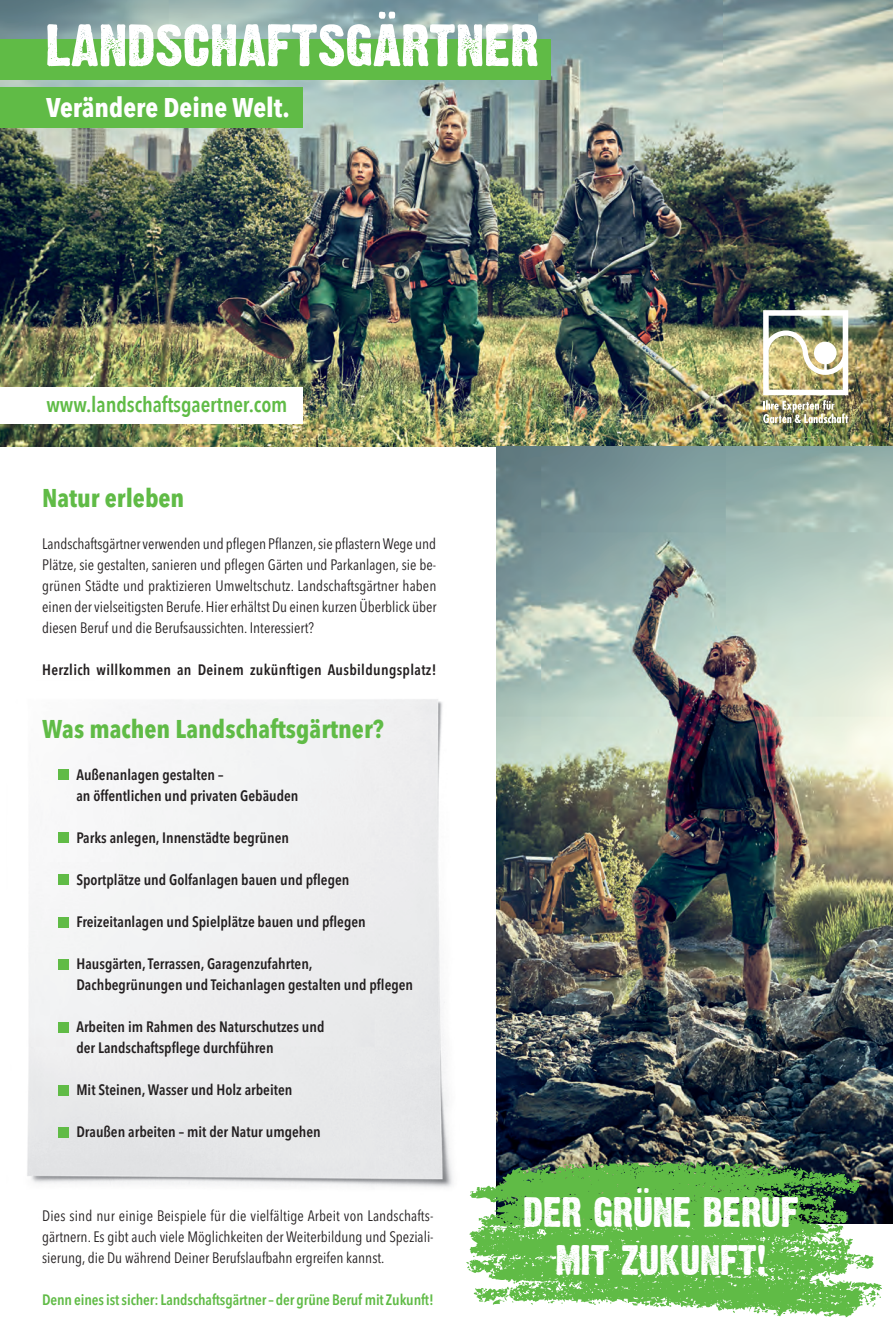
<style>
.page{position:relative;width:893px;height:1339px;background:#fff}
.page>*{position:absolute;margin:0;border:0;box-sizing:border-box;transform-origin:0 0}
.t1{font:52.65px "Dirty Headline";color:#fff}
.t2{font:37.5px/48px "Dirty Headline";color:#fff;text-align:center}
.t3{font:700 27px "Avenir Next Condensed";color:#fff}
.t4{font:700 condensed 25.5px "Avenir Next LT Pro";color:#60bb46}
.t5{font:600 21.3px "Avenir Next Condensed";letter-spacing:-.005em;color:#60bb46}
.t6{font:condensed 15px/21px "Avenir Next LT Pro";color:#231f20;text-align:justify}
.t7{font:600 condensed 15px/21px "Avenir Next LT Pro";color:#231f20}
.t8{font:600 condensed 15px "Avenir Next LT Pro";letter-spacing:-.01em;color:#60bb46}
.t9{font:600 condensed 15px "Avenir Next LT Pro";letter-spacing:.02em;color:#231f20}
</style>
<div class="page">
<img style="left:27px;top:699px;width:426px;height:489px">
<img style="left:0;top:0;width:892px;height:446px">
<img style="left:496px;top:446px;width:396px;height:778px">
<div style="left:0;top:87px;width:302px;height:41px;background:#60bb46"></div>
<div style="left:0;top:40px;width:550px;height:40px;background:#60bb46"></div>
<div style="left:0;top:387px;width:302px;height:36px;background:#fff"></div>
<img style="left:762px;top:310px;width:85px;height:113px">
<div style="left:59px;top:769px;width:10px;height:11px;background:#60bb46"></div>
<div style="left:59px;top:958px;width:10px;height:11px;background:#60bb46"></div>
<div style="left:59px;top:1126px;width:10px;height:11px;background:#60bb46"></div>
<div style="left:59px;top:916px;width:10px;height:11px;background:#60bb46"></div>
<div style="left:59px;top:1084px;width:10px;height:11px;background:#60bb46"></div>
<div style="left:59px;top:874px;width:10px;height:11px;background:#60bb46"></div>
<div style="left:59px;top:1021px;width:10px;height:11px;background:#60bb46"></div>
<div style="left:59px;top:832px;width:10px;height:11px;background:#60bb46"></div>
<svg style="left:469px;top:1161px;width:406px;height:156px;background:#77bb65"></svg>
<svg style="left:483px;top:1210px;width:15px;height:9px"></svg>
<svg style="left:786px;top:1186px;width:65px;height:25px;background:#2d5c31"></svg>
<svg style="left:843px;top:1280px;width:38px;height:26px"></svg>
<svg style="left:492px;top:1299px;width:12px;height:6px"></svg>
<h1 class="t1" style="left:45px;top:10px;width:495px">LANDSCHAFTSGÄRTNER</h1>
<h3 class="t3" style="left:46px;top:91px;width:245px">Verändere Deine Welt.</h3>
<h3 class="t5" style="left:46px;top:391px;width:242px">www.landschaftsgaertner.com</h3>
<h3 class="t4" style="left:42px;top:482px;width:144px">Natur erleben</h3>
<p class="t6" style="left:42px;top:533px;width:396px">Landschaftsgärtner verwenden und pflegen Pflanzen, sie pflastern Wege und Plätze, sie gestalten, sanieren und pflegen Gärten und Parkanlagen, sie be&shy;grünen Städte und praktizieren Umweltschutz. Landschaftsgärtner haben einen der vielseitigsten Berufe. Hier erhältst Du einen kurzen Überblick über diesen Beruf und die Berufsaussichten. Interessiert?</p>
<p class="t9" style="left:42px;top:661px;width:395px">Herzlich willkommen an Deinem zukünftigen Ausbildungsplatz!</p>
<h3 class="t4" style="left:42px;top:713px;width:343px">Was machen Landschaftsgärtner?</h3>
<p class="t7" style="left:76px;top:764px;width:223px">Außenanlagen gestalten –<br>an öffentlichen und privaten Gebäuden</p>
<p class="t7" style="left:76px;top:827px;width:214px">Parks anlegen, Innenstädte begrünen</p>
<p class="t7" style="left:76px;top:869px;width:274px">Sportplätze und Golfanlagen bauen und pflegen</p>
<p class="t7" style="left:76px;top:911px;width:291px">Freizeitanlagen und Spielplätze bauen und pflegen</p>
<p class="t7" style="left:76px;top:953px;width:338px">Hausgärten, Terrassen, Garagenzufahrten,<br>Dachbegrünungen und Teichanlagen gestalten und pflegen</p>
<p class="t7" style="left:76px;top:1016px;width:249px">Arbeiten im Rahmen des Naturschutzes und der Landschaftspflege durchführen</p>
<p class="t7" style="left:76px;top:1079px;width:217px">Mit Steinen, Wasser und Holz arbeiten</p>
<p class="t7" style="left:76px;top:1121px;width:246px">Draußen arbeiten – mit der Natur umgehen</p>
<p class="t6" style="left:42px;top:1205px;width:393px">Dies sind nur einige Beispiele für die vielfältige Arbeit von Landschafts&shy;gärtnern. Es gibt auch viele Möglichkeiten der Weiterbildung und Speziali&shy;sierung, die Du während Deiner Berufslaufbahn ergreifen kannst.</p>
<p class="t8" style="left:42px;top:1291px;width:393px">Denn eines ist sicher: Landschaftsgärtner – der grüne Beruf mit Zukunft!</p>
<h2 class="t2" style="left:523px;top:1188px;width:277px">DER GRÜNE BERUF<br>MIT ZUKUNFT!</h2>
</div>
